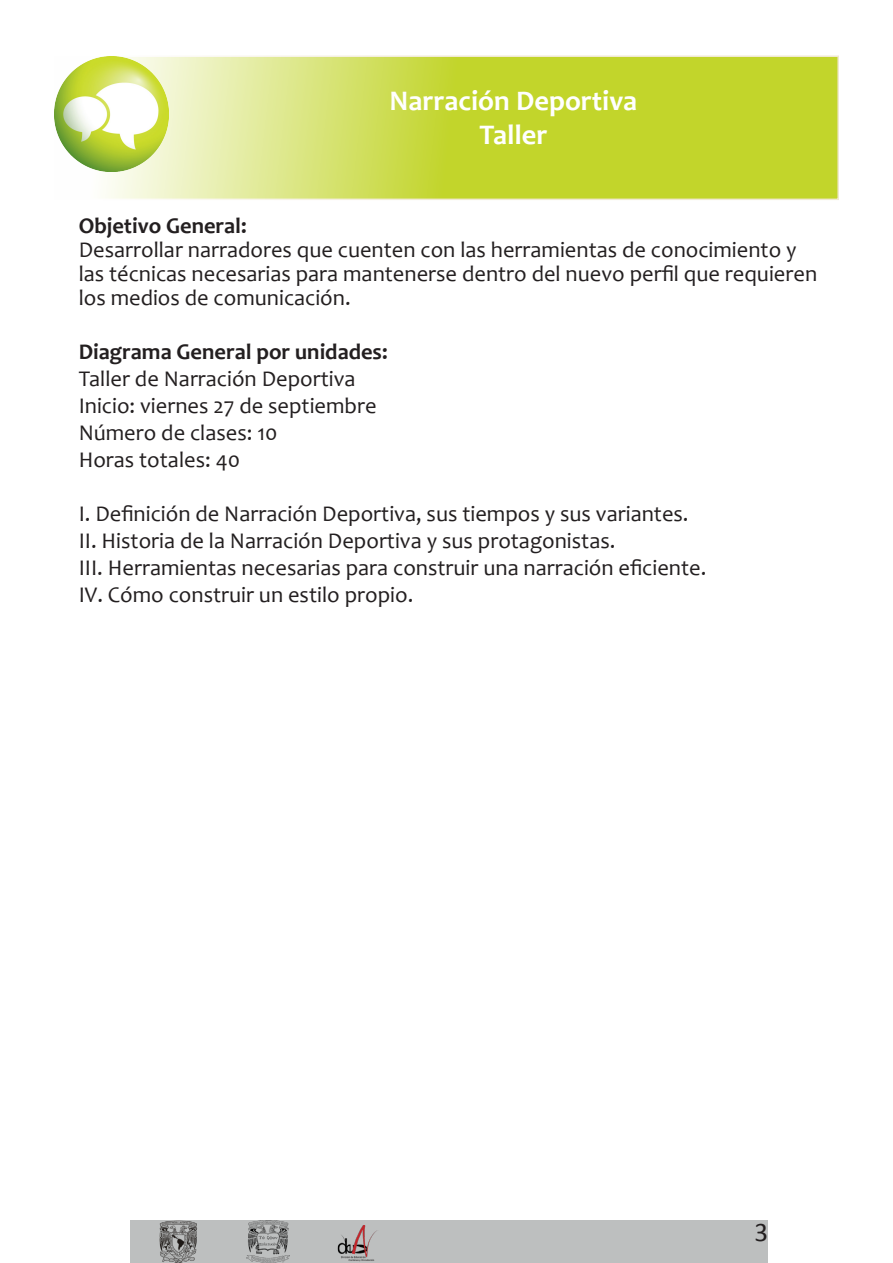
<style>
.page{position:relative;width:893px;height:1263px;background:#fff}
.page>*{position:absolute;margin:0;border:0;box-sizing:border-box;transform-origin:0 0}
.t1{font:700 28.5px "Candara";color:#fff}
.t2{font:27px "Calibri";color:#231f20}
.t3{font:22.5px/24px "Candara";color:#231f20}
.t4{font:700 22.5px "Candara";color:#231f20}
</style>
<div class="page">
<svg style="left:101px;top:56px;width:738px;height:144px;background:#cddc54"></svg>
<img style="left:54px;top:57px;width:115px;height:114px">
<div style="left:130px;top:1220px;width:638px;height:43px;background:#bdbfbf"></div>
<img style="left:337px;top:1225px;width:40px;height:37px">
<img style="left:159px;top:1220px;width:38px;height:43px">
<img style="left:247px;top:1220px;width:42px;height:43px">
<p class="t1" style="left:390px;top:83px;width:249px">Narración Deportiva</p>
<p class="t1" style="left:479px;top:117px;width:70px">Taller</p>
<p class="t4" style="left:79px;top:212px;width:170px">Objetivo General:</p>
<p class="t3" style="left:79px;top:238px;width:740px">Desarrollar narradores que cuenten con las herramientas de conocimiento y las técnicas necesarias para mantenerse dentro del nuevo perfil que requieren los medios de comunicación.</p>
<p class="t4" style="left:79px;top:338px;width:311px">Diagrama General por unidades:</p>
<p class="t3" style="left:79px;top:367px;width:278px">Taller de Narración Deportiva</p>
<p class="t3" style="left:79px;top:394px;width:299px">Inicio: viernes 27 de septiembre</p>
<p class="t3" style="left:79px;top:421px;width:200px">Número de clases: 10</p>
<p class="t3" style="left:79px;top:448px;width:163px">Horas totales: 40</p>
<p class="t3" style="left:79px;top:502px;width:611px">I. Definición de Narración Deportiva, sus tiempos y sus variantes.</p>
<p class="t3" style="left:79px;top:529px;width:538px">II. Historia de la Narración Deportiva y sus protagonistas.</p>
<p class="t3" style="left:79px;top:556px;width:629px">III. Herramientas necesarias para construir una narración eficiente.</p>
<p class="t3" style="left:79px;top:583px;width:336px">IV. Cómo construir un estilo propio.</p>
<p class="t2" style="left:754px;top:1215px;width:15px">3</p>
</div>
